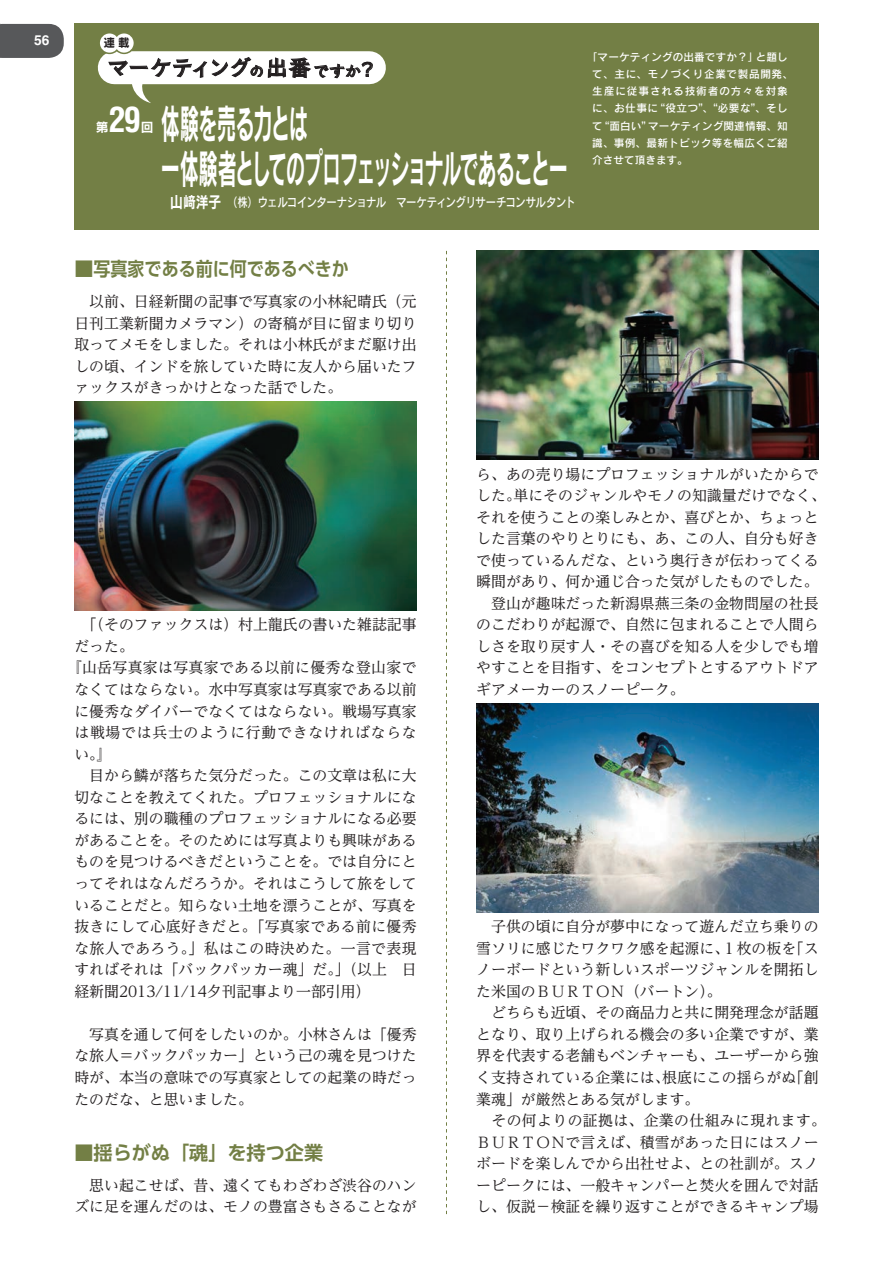
<style>
.page{position:relative;width:893px;height:1263px;background:#fff}
.page>*{position:absolute;margin:0;border:0;box-sizing:border-box;transform-origin:0 0}
.t1{font:40.5px/44.7px "Rodin Pro N B";letter-spacing:-.075em;color:#fff;scale:.47 1}
.t2{font:700 condensed 34.05px "Helvetica LT Std";color:#fff}
.t3{font:21.3px "Aralet Std DB";letter-spacing:-.025em;color:#231f20}
.t4{font:700 19.2px "UD Shin Go Pro De";color:#737f45}
.t5{font:14.85px/21.6px "UD Reimin Pro";color:#231f20}
.t6{font:14.85px "UD Reimin Pro";letter-spacing:.025em;color:#231f20}
.t7{font:14.85px "UD Reimin Pro";letter-spacing:.05em;color:#231f20}
.t8{font:700 13.8px "Helvetica LT Std";color:#fff}
.t9{font:12.75px "Rodin Pro N DB";letter-spacing:-.05em;color:#fff;scale:.81 1}
.t10{font:12.75px "Rodin Pro N B";color:#fff}
.t11{font:11.7px "Rodin Pro B";color:#231f20}
.t12{font:10.65px/17.2px "Rodin Pro N DB";letter-spacing:.025em;color:#fff}
.s1{font-size:14.85px}
.s2{font-size:18px}
.s3{font-family:"Rodin Pro N B";font-size:15.75px}
</style>
<div class="page">
<svg style="left:446px;top:251px;width:1px;height:963px"></svg>
<div style="left:74px;top:23px;width:745px;height:207px;background:#737f45"></div>
<div style="left:114px;top:51px;width:255px;height:33px;background:#fff"></div>
<svg style="left:108px;top:57px;width:265px;height:46px"></svg>
<div style="left:98px;top:32px;width:23px;height:22px;border:3px solid #737f45;border-radius:50%"></div>
<div style="left:113px;top:32px;width:22px;height:22px;border:3px solid #737f45;border-radius:50%"></div>
<div style="left:100px;top:33px;width:19px;height:20px;background:#fff;border-radius:50%"></div>
<div style="left:115px;top:33px;width:19px;height:20px;background:#fff;border-radius:50%"></div>
<img style="left:74px;top:402px;width:343px;height:208px">
<img style="left:476px;top:251px;width:343px;height:209px">
<img style="left:476px;top:703px;width:343px;height:209px">
<svg style="left:0;top:24px;width:64px;height:34px"></svg>
<p class="t8" style="left:34px;top:32px;width:17px">56</p>
<p class="t11" style="left:104px;top:35px;width:28px">連載</p>
<p class="t3" style="left:108px;top:53px;width:271px">マーケティング<span class="s1">の</span>出番<span class="s1">ですか</span><span class="s2">？</span></p>
<p class="t2" style="left:109px;top:99px;width:33px">29</p>
<p class="t10" style="left:96px;top:119px;width:14px">第</p>
<p class="t10" style="left:141px;top:119px;width:14px">回</p>
<p class="t1" style="left:161px;top:100px;width:867px">体験を売る力とは<br>ー体験者としてのプロフェッショナルであることー</p>
<p class="t9" style="left:170px;top:193px;width:502px"><span class="s3">山﨑洋子</span>（株）ウェルコインターナショナル　マーケティングリサーチコンサルタント</p>
<p class="t12" style="left:592px;top:48px;width:202px;text-indent:-5px">「マーケティングの出番ですか？」と題して、主に、モノづくり企業で製品開発、生産に従事される技術者の方々を対象に、お仕事に “役立つ”、“必要な”、そして “面白い” マーケティング関連情報、知識、事例、最新トピック等を幅広くご紹介させて頂きます。</p>
<p class="t4" style="left:74px;top:253px;width:276px">■写真家である前に何であるべきか</p>
<p class="t5" style="left:74px;top:290px;width:344px;text-align:justify">　以前、日経新聞の記事で写真家の小林紀晴氏（元日刊工業新聞カメラマン）の寄稿が目に留まり切り取ってメモをしました。それは小林氏がまだ駆け出しの頃、インドを旅していた時に友人から届いたファックスがきっかけとなった話でした。</p>
<p class="t5" style="left:74px;top:613px;width:344px">　「（そのファックスは）村上龍氏の書いた雑誌記事</p>
<p class="t5" style="left:74px;top:635px;width:61px">だった。</p>
<p class="t6" style="left:67px;top:656px;width:351px">『山岳写真家は写真家である以前に優秀な登山家で</p>
<p class="t5" style="left:74px;top:678px;width:344px">なくてはならない。水中写真家は写真家である以前</p>
<p class="t5" style="left:74px;top:700px;width:344px">に優秀なダイバーでなくてはならない。戦場写真家</p>
<p class="t7" style="left:74px;top:720px;width:344px">は戦場では兵士のように行動できなければならな</p>
<p class="t5" style="left:74px;top:743px;width:39px">い。』</p>
<p class="t5" style="left:74px;top:764px;width:344px">　目から鱗が落ちた気分だった。この文章は私に大</p>
<p class="t5" style="left:74px;top:786px;width:344px">切なことを教えてくれた。プロフェッショナルにな</p>
<p class="t5" style="left:74px;top:807px;width:344px">るには、別の職種のプロフェッショナルになる必要</p>
<p class="t5" style="left:74px;top:829px;width:344px">があることを。そのためには写真よりも興味がある</p>
<p class="t5" style="left:74px;top:850px;width:344px">ものを見つけるべきだということを。では自分にと</p>
<p class="t5" style="left:74px;top:872px;width:344px">ってそれはなんだろうか。それはこうして旅をして</p>
<p class="t5" style="left:74px;top:894px;width:344px">いることだと。知らない土地を漂うことが、写真を</p>
<p class="t6" style="left:74px;top:914px;width:344px">抜きにして心底好きだと。「写真家である前に優秀</p>
<p class="t6" style="left:74px;top:936px;width:344px">な旅人であろう。」私はこの時決めた。一言で表現</p>
<p class="t5" style="left:74px;top:958px;width:344px">すればそれは「バックパッカー魂」だ。」（以上　日</p>
<p class="t5" style="left:74px;top:980px;width:298px">経新聞2013/11/14夕刊記事より一部引用）</p>
<p class="t5" style="left:74px;top:1023px;width:344px;text-align:justify">　写真を通して何をしたいのか。小林さんは「優秀な旅人＝バックパッカー」という己の魂を見つけた時が、本当の意味での写真家としての起業の時だったのだな、と思いました。</p>
<p class="t4" style="left:74px;top:1137px;width:250px">■揺らがぬ「魂」を持つ企業</p>
<p class="t5" style="left:74px;top:1174px;width:344px">　思い起こせば、昔、遠くてもわざわざ渋谷のハンズに足を運んだのは、モノの豊富さもさることなが</p>
<p class="t5" style="left:476px;top:463px;width:351px">ら、あの売り場にプロフェッショナルがいたからでした。単にそのジャンルやモノの知識量だけでなく、それを使うことの楽しみとか、喜びとか、ちょっとした言葉のやりとりにも、あ、この人、自分も好きで使っているんだな、という奥行きが伝わってくる瞬間があり、何か通じ合った気がしたものでした。　登山が趣味だった新潟県燕三条の金物問屋の社長のこだわりが起源で、自然に包まれることで人間らしさを取り戻す人・その喜びを知る人を少しでも増やすことを目指す、をコンセプトとするアウトドアギアメーカーのスノーピーク。</p>
<p class="t5" style="left:476px;top:915px;width:351px">　子供の頃に自分が夢中になって遊んだ立ち乗りの雪ソリに感じたワクワク感を起源に、１枚の板を「スノーボードという新しいスポーツジャンルを開拓した米国のＢＵＲＴＯＮ（バートン）。<br>　どちらも近頃、その商品力と共に開発理念が話題となり、取り上げられる機会の多い企業ですが、業界を代表する老舗もベンチャーも、ユーザーから強く支持されている企業には、根底にこの揺らがぬ「創業魂」が厳然とある気がします。<br>　その何よりの証拠は、企業の仕組みに現れます。<br>ＢＵＲＴＯＮで言えば、積雪があった日にはスノーボードを楽しんでから出社せよ、との社訓が。スノーピークには、一般キャンパーと焚火を囲んで対話し、仮説－検証を繰り返すことができるキャンプ場</p>
</div>
